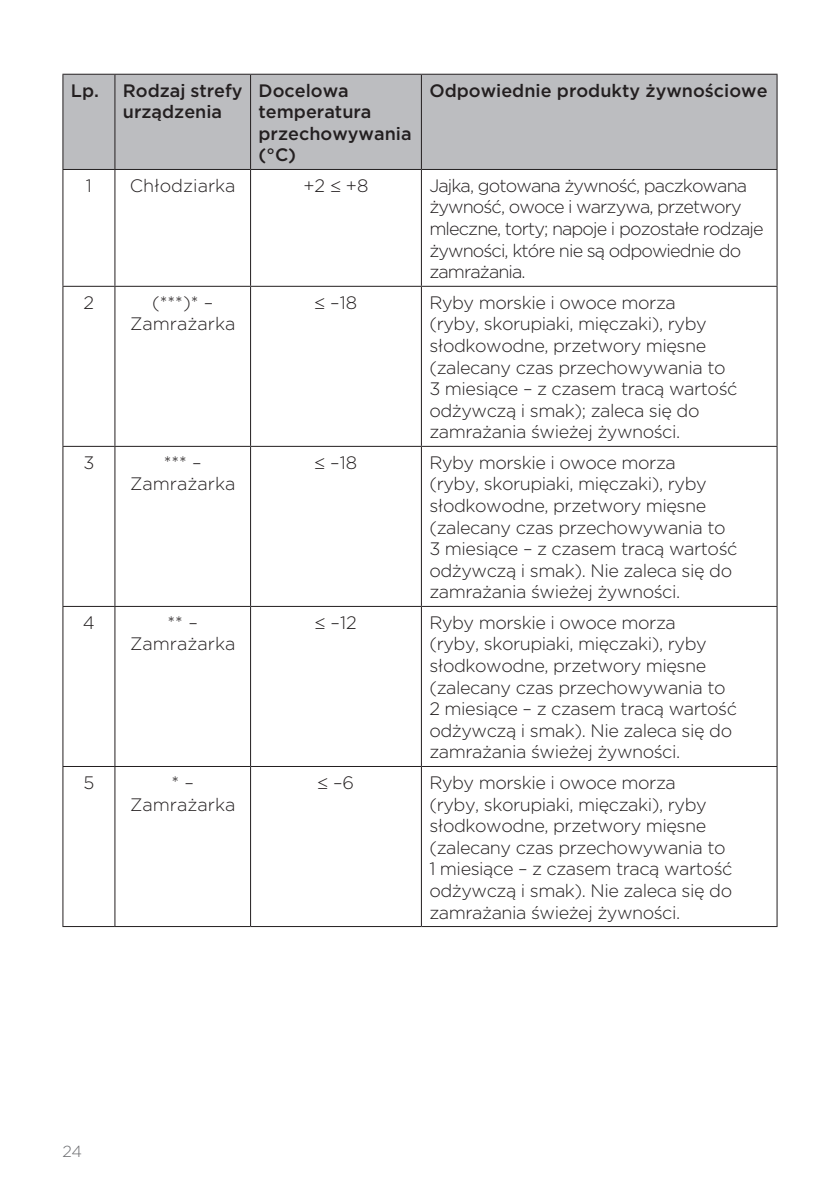
<style>
.page{position:relative;width:840px;height:1191px;background:#fff}
.page>*{position:absolute;margin:0;border:0;box-sizing:border-box;transform-origin:0 0}
.tabela_tekst{font:300 18px/21.6px "Gotham";letter-spacing:-.025em;color:#231f20}
.tabela_tekst-2{font:300 18px/21.6px "Gotham";letter-spacing:-.05em;color:#231f20}
.tabela_tekst-3{font:500 18px/21.6px "Gotham";color:#231f20}
.tabela_tekst-4{font:300 18px/21.6px "Gotham";color:#231f20;text-align:center}
.t1{font:300 16px "Gotham";color:#6c6d70}
</style>
<div class="page">
<div style="left:63px;top:75px;width:713px;height:94px;background:#bcbdc0"></div>
<hr style="left:62px;top:74px;width:53px;height:1px;background:#231f20">
<hr style="left:62px;top:75px;width:1px;height:94px;background:#231f20">
<hr style="left:115px;top:74px;width:135px;height:1px;background:#231f20">
<hr style="left:114px;top:75px;width:1px;height:94px;background:#231f20">
<hr style="left:250px;top:74px;width:171px;height:1px;background:#231f20">
<hr style="left:250px;top:75px;width:1px;height:94px;background:#231f20">
<hr style="left:421px;top:74px;width:356px;height:1px;background:#231f20">
<hr style="left:420px;top:75px;width:1px;height:94px;background:#231f20">
<hr style="left:776px;top:75px;width:1px;height:94px;background:#231f20">
<hr style="left:62px;top:169px;width:53px;height:1px;background:#231f20">
<hr style="left:62px;top:170px;width:1px;height:116px;background:#231f20">
<hr style="left:115px;top:169px;width:135px;height:1px;background:#231f20">
<hr style="left:114px;top:170px;width:1px;height:116px;background:#231f20">
<hr style="left:250px;top:169px;width:171px;height:1px;background:#231f20">
<hr style="left:250px;top:170px;width:1px;height:116px;background:#231f20">
<hr style="left:421px;top:169px;width:356px;height:1px;background:#231f20">
<hr style="left:420px;top:170px;width:1px;height:116px;background:#231f20">
<hr style="left:776px;top:170px;width:1px;height:116px;background:#231f20">
<hr style="left:62px;top:286px;width:53px;height:1px;background:#231f20">
<hr style="left:62px;top:287px;width:1px;height:159px;background:#231f20">
<hr style="left:115px;top:286px;width:135px;height:1px;background:#231f20">
<hr style="left:114px;top:287px;width:1px;height:159px;background:#231f20">
<hr style="left:250px;top:286px;width:171px;height:1px;background:#231f20">
<hr style="left:250px;top:287px;width:1px;height:159px;background:#231f20">
<hr style="left:421px;top:286px;width:356px;height:1px;background:#231f20">
<hr style="left:420px;top:287px;width:1px;height:159px;background:#231f20">
<hr style="left:776px;top:287px;width:1px;height:159px;background:#231f20">
<hr style="left:62px;top:446px;width:53px;height:1px;background:#231f20">
<hr style="left:62px;top:447px;width:1px;height:159px;background:#231f20">
<hr style="left:115px;top:446px;width:135px;height:1px;background:#231f20">
<hr style="left:114px;top:447px;width:1px;height:159px;background:#231f20">
<hr style="left:250px;top:446px;width:171px;height:1px;background:#231f20">
<hr style="left:250px;top:447px;width:1px;height:159px;background:#231f20">
<hr style="left:421px;top:446px;width:356px;height:1px;background:#231f20">
<hr style="left:420px;top:447px;width:1px;height:159px;background:#231f20">
<hr style="left:776px;top:447px;width:1px;height:159px;background:#231f20">
<hr style="left:62px;top:606px;width:53px;height:1px;background:#231f20">
<hr style="left:62px;top:607px;width:1px;height:159px;background:#231f20">
<hr style="left:115px;top:606px;width:135px;height:1px;background:#231f20">
<hr style="left:114px;top:607px;width:1px;height:159px;background:#231f20">
<hr style="left:250px;top:606px;width:171px;height:1px;background:#231f20">
<hr style="left:250px;top:607px;width:1px;height:159px;background:#231f20">
<hr style="left:421px;top:606px;width:356px;height:1px;background:#231f20">
<hr style="left:420px;top:607px;width:1px;height:159px;background:#231f20">
<hr style="left:776px;top:607px;width:1px;height:159px;background:#231f20">
<hr style="left:62px;top:766px;width:53px;height:1px;background:#231f20">
<hr style="left:62px;top:767px;width:1px;height:159px;background:#231f20">
<hr style="left:115px;top:766px;width:135px;height:1px;background:#231f20">
<hr style="left:114px;top:767px;width:1px;height:159px;background:#231f20">
<hr style="left:250px;top:766px;width:171px;height:1px;background:#231f20">
<hr style="left:250px;top:767px;width:1px;height:159px;background:#231f20">
<hr style="left:421px;top:766px;width:356px;height:1px;background:#231f20">
<hr style="left:420px;top:767px;width:1px;height:159px;background:#231f20">
<hr style="left:776px;top:767px;width:1px;height:159px;background:#231f20">
<hr style="left:62px;top:926px;width:53px;height:1px;background:#231f20">
<hr style="left:115px;top:926px;width:135px;height:1px;background:#231f20">
<hr style="left:250px;top:926px;width:171px;height:1px;background:#231f20">
<hr style="left:421px;top:926px;width:356px;height:1px;background:#231f20">
<p class="tabela_tekst-3" style="left:71px;top:79px;width:30px">Lp.</p>
<p class="tabela_tekst-3" style="left:123px;top:79px;width:121px">Rodzaj strefy urządzenia</p>
<p class="tabela_tekst-3" style="left:258px;top:79px;width:154px">Docelowa temperatura przechowywania (°C)</p>
<p class="tabela_tekst-3" style="left:429px;top:79px;width:339px">Odpowiednie produkty żywnościowe</p>
<p class="tabela_tekst" style="left:86px;top:174px;width:8px">1</p>
<p class="tabela_tekst-4" style="left:130px;top:174px;width:107px">Chłodziarka</p>
<p class="tabela_tekst" style="left:303px;top:174px;width:66px">+2 ≤ +8</p>
<p class="tabela_tekst-2" style="left:429px;top:174px;width:335px">Jajka, gotowana żywność, paczkowana żywność, owoce i warzywa, przetwory mleczne, torty; napoje i pozostałe rodzaje żywności, które nie są odpowiednie do zamrażania.</p>
<p class="tabela_tekst" style="left:84px;top:291px;width:12px">2</p>
<p class="tabela_tekst-4" style="left:130px;top:291px;width:107px">(***)* –<br>Zamrażarka</p>
<p class="tabela_tekst" style="left:315px;top:291px;width:44px">≤ –18</p>
<p class="tabela_tekst" style="left:429px;top:291px;width:309px">Ryby morskie i owoce morza<br>(ryby, skorupiaki, mięczaki), ryby słodkowodne, przetwory mięsne (zalecany czas przechowywania to<br>3 miesiące – z czasem tracą wartość odżywczą i smak); zaleca się do zamrażania świeżej żywności.</p>
<p class="tabela_tekst" style="left:83px;top:451px;width:12px">3</p>
<p class="tabela_tekst-4" style="left:130px;top:451px;width:107px">*** –<br>Zamrażarka</p>
<p class="tabela_tekst" style="left:315px;top:451px;width:44px">≤ –18</p>
<p class="tabela_tekst" style="left:429px;top:451px;width:309px">Ryby morskie i owoce morza<br>(ryby, skorupiaki, mięczaki), ryby słodkowodne, przetwory mięsne (zalecany czas przechowywania to<br>3 miesiące – z czasem tracą wartość odżywczą i smak). Nie zaleca się do zamrażania świeżej żywności.</p>
<p class="tabela_tekst" style="left:83px;top:611px;width:13px">4</p>
<p class="tabela_tekst-4" style="left:130px;top:611px;width:107px">** –<br>Zamrażarka</p>
<p class="tabela_tekst" style="left:315px;top:611px;width:43px">≤ –12</p>
<p class="tabela_tekst" style="left:429px;top:611px;width:309px">Ryby morskie i owoce morza<br>(ryby, skorupiaki, mięczaki), ryby słodkowodne, przetwory mięsne (zalecany czas przechowywania to<br>2 miesiące – z czasem tracą wartość odżywczą i smak). Nie zaleca się do zamrażania świeżej żywności.</p>
<p class="tabela_tekst" style="left:83px;top:771px;width:12px">5</p>
<p class="tabela_tekst-4" style="left:130px;top:771px;width:107px">* –<br>Zamrażarka</p>
<p class="tabela_tekst" style="left:317px;top:771px;width:38px">≤ –6</p>
<p class="tabela_tekst" style="left:429px;top:771px;width:304px">Ryby morskie i owoce morza<br>(ryby, skorupiaki, mięczaki), ryby słodkowodne, przetwory mięsne (zalecany czas przechowywania to<br>1 miesiące – z czasem tracą wartość odżywczą i smak). Nie zaleca się do zamrażania świeżej żywności.</p>
<p class="t1" style="left:62px;top:1140px;width:21px">24</p>
</div>
